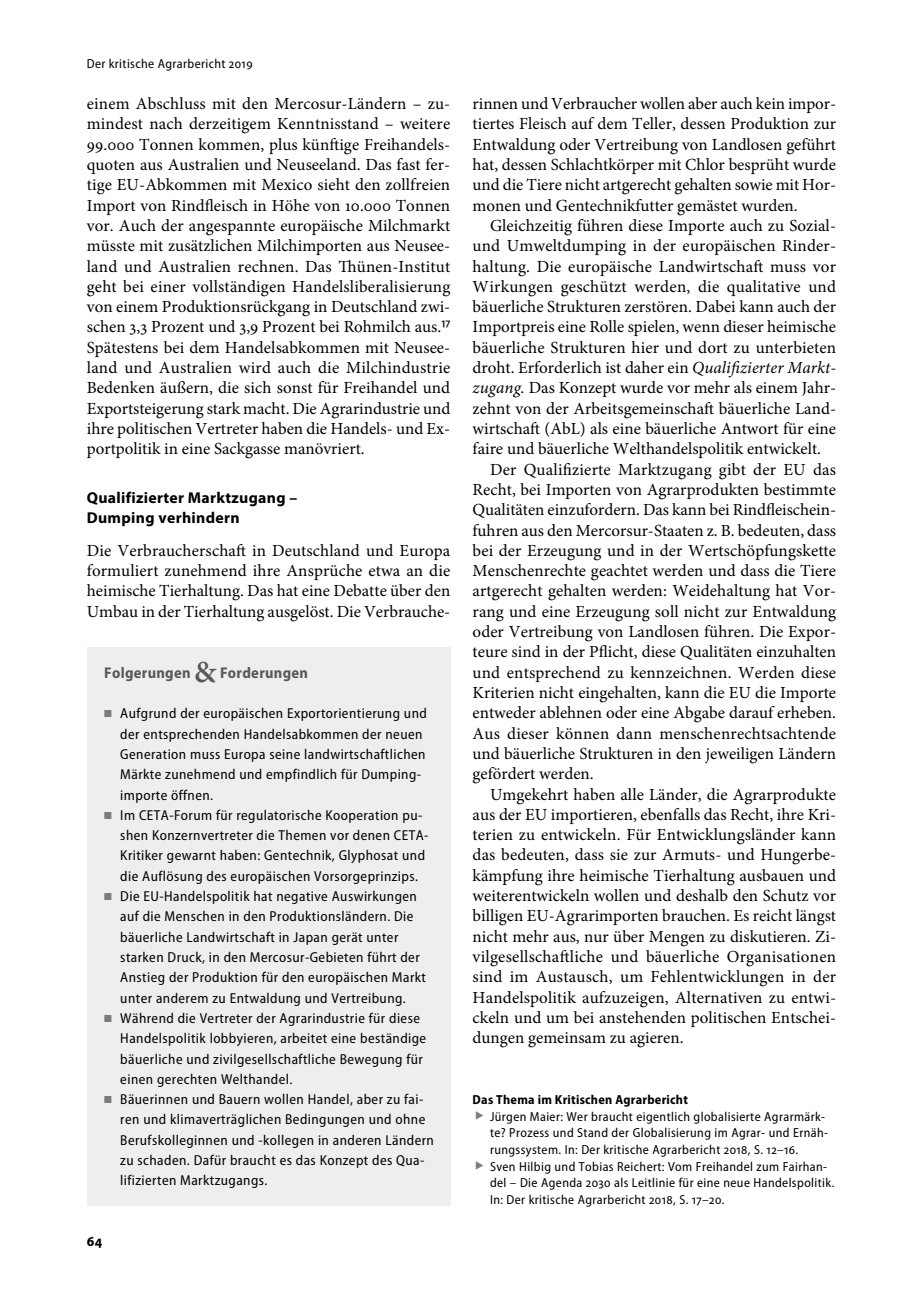
<style>
.page{position:relative;width:918px;height:1315px;background:#fff}
.page>*{position:absolute;margin:0;border:0;box-sizing:border-box;transform-origin:0 0}
.t1{font:16.97px/20.3px "Minion Pro";letter-spacing:.005em;color:#000;text-align:justify}
.t2{font:700 15.75px/20.3px "Myriad Pro";letter-spacing:.02em;color:#000}
.t3{font:700 semi-condensed 15.58px "Myriad Pro";letter-spacing:.02em;color:#585858}
.t4{font:700 semi-condensed 14.88px "Myriad Pro";color:#000}
.t5{font:semi-condensed 14.35px/20.3px "Myriad Pro";letter-spacing:.03em;color:#000}
.t6{font:semi-condensed 13.12px/16.6px "Myriad Pro";letter-spacing:.03em;color:#000}
.t7{font:700 semi-condensed 13.12px "Myriad Pro";letter-spacing:.02em;color:#000}
.s1{font-family:"Myriad Pro";font-stretch:semi-condensed;font-size:17.5px}
.s2{font-family:"Minion Pro";font-weight:600;font-stretch:normal;font-size:30.8px}
.s3{color:#7c7c7c}
.s4{font-style:italic}
</style>
<div class="page">
<div style="left:87px;top:647px;width:363px;height:558px;background:#eee"></div>
<p class="t6" style="left:87px;top:57px;width:167px">Der kritische Agrarbericht 2019</p>
<p class="t1" style="left:87px;top:95px;width:365px">einem Abschluss mit den Mercosur-Ländern – zu&shy;mindest nach derzeitigem Kenntnisstand – weitere 99.000 Tonnen kommen, plus künftige Freihandels&shy;quoten aus Australien und Neuseeland. Das fast fer&shy;tige EU-Abkommen mit Mexico sieht den zollfreien Import von Rindfleisch in Höhe von 10.000 Tonnen vor. Auch der angespannte europäische Milchmarkt müsste mit zusätzlichen Milchimporten aus Neusee&shy;land und Australien rechnen. Das Thünen-Institut geht bei einer vollständigen Handelsliberalisierung von einem Produktionsrückgang in Deutschland zwi&shy;schen 3,3 Prozent und 3,9 Prozent bei Rohmilch aus.<span class="s1">¹⁷<br></span>Spätestens bei dem Handelsabkommen mit Neusee&shy;land und Australien wird auch die Milchindustrie Bedenken äußern, die sich sonst für Freihandel und Exportsteigerung stark macht. Die Agrarindustrie und ihre politischen Vertreter haben die Handels- und Ex&shy;portpolitik in eine Sackgasse manövriert.</p>
<p class="t2" style="left:87px;top:489px;width:212px">Qualifizierter Marktzugang –<br>Dumping verhindern</p>
<p class="t1" style="left:87px;top:542px;width:365px">Die Verbraucherschaft in Deutschland und Europa formuliert zunehmend ihre Ansprüche etwa an die heimische Tierhaltung. Das hat eine Debatte über den Umbau in der Tierhaltung ausgelöst. Die Verbrauche-</p>
<p class="t3" style="left:104px;top:666px;width:205px">Folgerungen <span class="s2">&amp;</span> Forderungen</p>
<p class="t5" style="left:120px;top:705px;width:308px;text-indent:-16px"><span class="s3">■</span> Aufgrund der europäischen Exportorientierung und der entsprechenden Handelsabkommen der neuen Generation muss Europa seine landwirtschaftlichen Märkte zunehmend und empfindlich für Dumping&shy;importe öffnen.</p>
<p class="t5" style="left:120px;top:806px;width:310px;text-indent:-16px"><span class="s3">■</span> Im CETA-Forum für regulatorische Kooperation pu&shy;shen Konzernvertreter die Themen vor denen CETA-Kritiker gewarnt haben: Gentechnik, Glyphosat und die Auflösung des europäischen Vorsorgeprinzips.</p>
<p class="t5" style="left:120px;top:887px;width:307px;text-indent:-16px"><span class="s3">■</span> Die EU-Handelspolitik hat negative Auswirkungen auf die Menschen in den Produktionsländern. Die bäuerliche Landwirtschaft in Japan gerät unter starken Druck, in den Mercosur-Gebieten führt der Anstieg der Produktion für den europäischen Markt unter anderem zu Entwaldung und Vertreibung.</p>
<p class="t5" style="left:120px;top:1009px;width:307px;text-indent:-16px"><span class="s3">■</span> Während die Vertreter der Agrarindustrie für diese Handelspolitik lobbyieren, arbeitet eine beständige bäuerliche und zivilgesellschaftliche Bewegung für einen gerechten Welthandel.</p>
<p class="t5" style="left:120px;top:1090px;width:315px;text-indent:-16px"><span class="s3">■</span> Bäuerinnen und Bauern wollen Handel, aber zu fai&shy;ren und klimaverträglichen Bedingungen und ohne Berufskolleginnen und -kollegen in anderen Ländern zu schaden. Dafür braucht es das Konzept des Qua&shy;lifizierten Marktzugangs.</p>
<p class="t4" style="left:87px;top:1235px;width:17px">64</p>
<p class="t1" style="left:472px;top:95px;width:365px">rinnen und Verbraucher wollen aber auch kein impor&shy;tiertes Fleisch auf dem Teller, dessen Produktion zur Entwaldung oder Vertreibung von Landlosen geführt hat, dessen Schlachtkörper mit Chlor besprüht wurde und die Tiere nicht artgerecht gehalten sowie mit Hor&shy;monen und Gentechnikfutter gemästet wurden.</p>
<p class="t1" style="left:490px;top:217px;width:347px">Gleichzeitig führen diese Importe auch zu Sozial-</p>
<p class="t1" style="left:472px;top:237px;width:365px">und Umweltdumping in der europäischen Rinder-</p>
<p class="t1" style="left:472px;top:257px;width:365px">haltung. Die europäische Landwirtschaft muss vor</p>
<p class="t1" style="left:472px;top:278px;width:365px">Wirkungen geschützt werden, die qualitative und</p>
<p class="t1" style="left:472px;top:298px;width:365px">bäuerliche Strukturen zerstören. Dabei kann auch der</p>
<p class="t1" style="left:472px;top:318px;width:365px">Importpreis eine Rolle spielen, wenn dieser heimische</p>
<p class="t1" style="left:472px;top:339px;width:365px">bäuerliche Strukturen hier und dort zu unterbieten</p>
<p class="t1" style="left:472px;top:359px;width:365px">droht. Erforderlich ist daher ein <span class="s4">Qualifizierter Markt-</span></p>
<p class="t1" style="left:472px;top:379px;width:365px"><span class="s4">zugang.</span> Das Konzept wurde vor mehr als einem Jahr-</p>
<p class="t1" style="left:472px;top:400px;width:365px">zehnt von der Arbeitsgemeinschaft bäuerliche Land-</p>
<p class="t1" style="left:472px;top:420px;width:365px">wirtschaft (AbL) als eine bäuerliche Antwort für eine</p>
<p class="t1" style="left:472px;top:440px;width:350px">faire und bäuerliche Welthandelspolitik entwickelt.</p>
<p class="t1" style="left:490px;top:460px;width:348px">Der Qualifizierte Marktzugang gibt der EU das</p>
<p class="t1" style="left:472px;top:481px;width:365px">Recht, bei Importen von Agrarprodukten bestimmte</p>
<p class="t1" style="left:472px;top:501px;width:365px">Qualitäten einzufordern. Das kann bei Rindfleischein-</p>
<p class="t1" style="left:472px;top:521px;width:365px">fuhren aus den Mercorsur-Staaten z. B. bedeuten, dass</p>
<p class="t1" style="left:472px;top:542px;width:365px">bei der Erzeugung und in der Wertschöpfungskette</p>
<p class="t1" style="left:472px;top:562px;width:365px">Menschenrechte geachtet werden und dass die Tiere</p>
<p class="t1" style="left:472px;top:582px;width:365px">artgerecht gehalten werden: Weidehaltung hat Vor-</p>
<p class="t1" style="left:472px;top:603px;width:365px">rang und eine Erzeugung soll nicht zur Entwaldung</p>
<p class="t1" style="left:472px;top:623px;width:365px">oder Vertreibung von Landlosen führen. Die Expor-</p>
<p class="t1" style="left:472px;top:643px;width:365px">teure sind in der Pflicht, diese Qualitäten einzuhalten</p>
<p class="t1" style="left:472px;top:663px;width:365px">und entsprechend zu kennzeichnen. Werden diese</p>
<p class="t1" style="left:472px;top:684px;width:365px">Kriterien nicht eingehalten, kann die EU die Importe</p>
<p class="t1" style="left:472px;top:704px;width:365px">entweder ablehnen oder eine Abgabe darauf erheben.</p>
<p class="t1" style="left:472px;top:724px;width:365px">Aus dieser können dann menschenrechtsachtende</p>
<p class="t1" style="left:472px;top:745px;width:365px">und bäuerliche Strukturen in den jeweiligen Ländern</p>
<p class="t1" style="left:472px;top:765px;width:123px">gefördert werden.</p>
<p class="t1" style="left:490px;top:785px;width:347px">Umgekehrt haben alle Länder, die Agrarprodukte</p>
<p class="t1" style="left:472px;top:806px;width:365px">aus der EU importieren, ebenfalls das Recht, ihre Kri-</p>
<p class="t1" style="left:472px;top:826px;width:365px">terien zu entwickeln. Für Entwicklungsländer kann</p>
<p class="t1" style="left:472px;top:846px;width:365px">das bedeuten, dass sie zur Armuts- und Hungerbe-</p>
<p class="t1" style="left:472px;top:867px;width:365px">kämpfung ihre heimische Tierhaltung ausbauen und</p>
<p class="t1" style="left:472px;top:887px;width:365px">weiterentwickeln wollen und deshalb den Schutz vor</p>
<p class="t1" style="left:472px;top:907px;width:365px">billigen EU-Agrarimporten brauchen. Es reicht längst</p>
<p class="t1" style="left:472px;top:927px;width:365px">nicht mehr aus, nur über Mengen zu diskutieren. Zi-</p>
<p class="t1" style="left:472px;top:948px;width:365px">vilgesellschaftliche und bäuerliche Organisationen</p>
<p class="t1" style="left:472px;top:968px;width:365px">sind im Austausch, um Fehlentwicklungen in der</p>
<p class="t1" style="left:472px;top:988px;width:365px">Handelspolitik aufzuzeigen, Alternativen zu entwi-</p>
<p class="t1" style="left:472px;top:1009px;width:365px">ckeln und um bei anstehenden politischen Entschei-</p>
<p class="t1" style="left:472px;top:1029px;width:212px">dungen gemeinsam zu agieren.</p>
<p class="t7" style="left:472px;top:1095px;width:217px">Das Thema im Kritischen Agrarbericht</p>
<p class="t6" style="left:490px;top:1109px;width:346px">Jürgen Maier: Wer braucht eigentlich globalisierte Agrarmärk&shy;te? Prozess und Stand der Globalisierung im Agrar- und Ernäh&shy;rungssystem. In: Der kritische Agrarbericht 2018, S. 12–16.<br>Sven Hilbig und Tobias Reichert: Vom Freihandel zum Fairhan&shy;del – Die Agenda 2030 als Leitlinie für eine neue Handelspolitik.<br>In: Der kritische Agrarbericht 2018, S. 17–20.</p>
</div>
